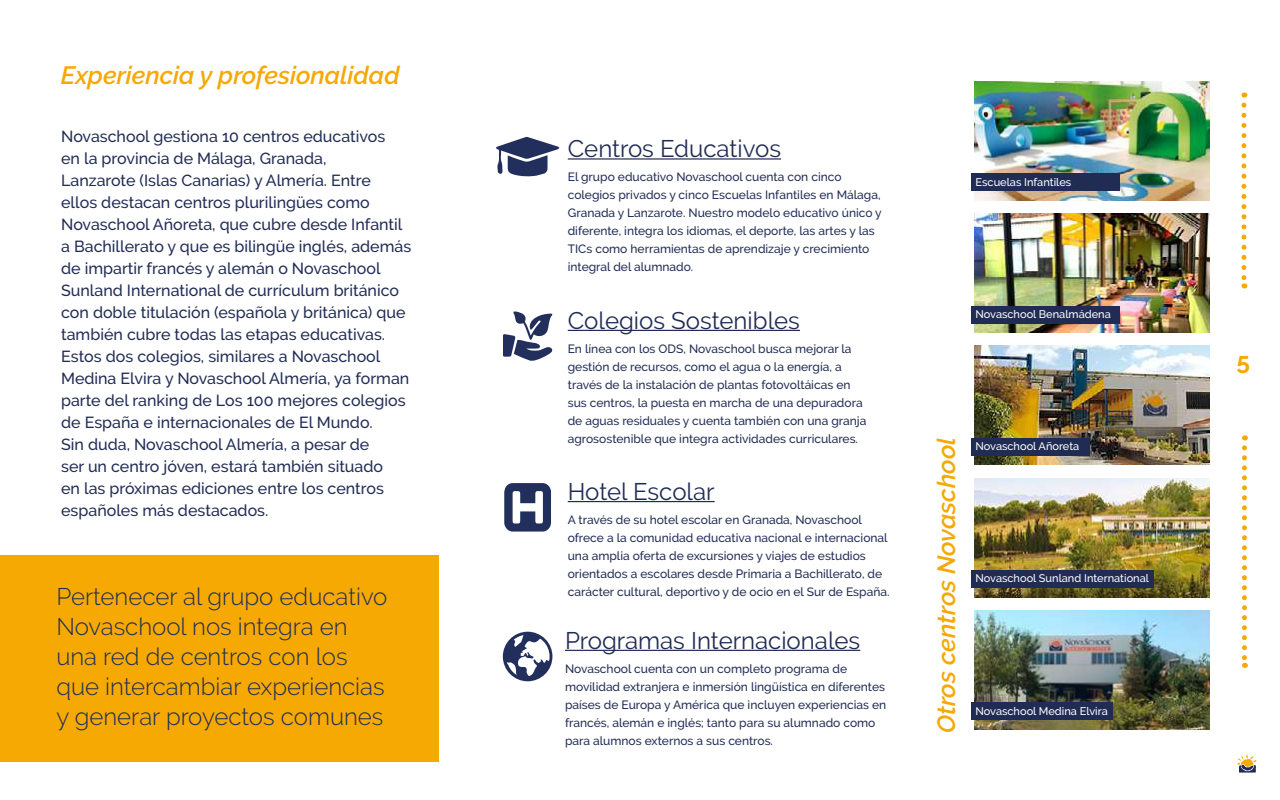
<style>
.page{position:relative;width:1280px;height:800px;background:#fff}
.page>*{position:absolute;margin:0;border:0;box-sizing:border-box;transform-origin:0 0}
.t1{font:italic 600 25px "Raleway";color:#f6a803}
.t2{font:300 24px/30px "Raleway";color:#212c55}
.t3{font:24px "Raleway";color:#212c55}
.t4{font:700 24px "Raleway";color:#f6a803}
.t5{font:500 16px/22px "Raleway";color:#212c55}
.t6{font:500 12px/18px "Raleway";color:#212c55}
.t7{font:500 11px "Raleway";color:#fff}
</style>
<div class="page">
<svg style="left:1241px;top:105px;width:5px;height:183px"></svg>
<svg style="left:1242px;top:448px;width:5px;height:220px"></svg>
<svg style="left:1238px;top:754px;width:19px;height:19px"></svg>
<div style="left:0;top:555px;width:439px;height:207px;background:#f6a803"></div>
<img style="left:975px;top:213px;width:235px;height:119px">
<div style="left:971px;top:306px;width:148px;height:18px;background:#212c55"></div>
<img style="left:975px;top:346px;width:235px;height:119px">
<div style="left:971px;top:438px;width:119px;height:18px;background:#212c55"></div>
<img style="left:975px;top:478px;width:235px;height:119px">
<div style="left:971px;top:570px;width:183px;height:18px;background:#212c55"></div>
<hr style="left:568px;top:330px;width:232px;height:1px;background:#212c55">
<hr style="left:568px;top:158px;width:213px;height:2px;background:#212c55">
<hr style="left:568px;top:501px;width:147px;height:1px;background:#212c55">
<hr style="left:565px;top:650px;width:295px;height:1px;background:#212c55">
<svg style="left:503px;top:312px;width:50px;height:49px"></svg>
<svg style="left:504px;top:483px;width:47px;height:49px"></svg>
<svg style="left:496px;top:137px;width:63px;height:40px"></svg>
<svg style="left:504px;top:633px;width:49px;height:47px"></svg>
<div style="left:503px;top:632px;width:49px;height:49px;border:3px solid #222f5c;border-radius:50%"></div>
<img style="left:975px;top:81px;width:235px;height:119px">
<div style="left:971px;top:173px;width:148px;height:18px;background:#212c55"></div>
<img style="left:975px;top:610px;width:235px;height:120px">
<div style="left:971px;top:702px;width:142px;height:18px;background:#212c55"></div>
<h1 class="t1" style="left:61px;top:60px;width:340px">Experiencia y profesionalidad</h1>
<p class="t5" style="left:61px;top:125px;width:352px">Novaschool gestiona 10 centros educativos<br>en la provincia de Málaga, Granada,<br>Lanzarote (Islas Canarias) y Almería. Entre<br>ellos destacan centros plurilingües como Novaschool Añoreta, que cubre desde Infantil a Bachillerato y que es bilingüe inglés, además de impartir francés y alemán o Novaschool Sunland International de currículum británico con doble titulación (española y británica) que también cubre todas las etapas educativas.<br>Estos dos colegios, similares a Novaschool Medina Elvira y Novaschool Almería, ya forman parte del ranking de Los 100 mejores colegios de España e internacionales de El Mundo.<br>Sin duda, Novaschool Almería, a pesar de<br>ser un centro jóven, estará también situado<br>en las próximas ediciones entre los centros españoles más destacados.</p>
<h2 class="t2" style="left:56px;top:582px;width:333px">Pertenecer al grupo educativo<br>Novaschool nos integra en una red de centros con los que intercambiar experiencias y generar proyectos comunes</h2>
<h2 class="t3" style="left:568px;top:135px;width:215px">Centros Educativos</h2>
<p class="t6" style="left:568px;top:168px;width:316px">El grupo educativo Novaschool cuenta con cinco colegios privados y cinco Escuelas Infantiles en Málaga, Granada y Lanzarote. Nuestro modelo educativo único y diferente, integra los idiomas, el deporte, las artes y las TICs como herramientas de aprendizaje y crecimiento integral del alumnado.</p>
<h2 class="t3" style="left:568px;top:306px;width:234px">Colegios Sostenibles</h2>
<p class="t6" style="left:568px;top:339px;width:300px">En línea con los ODS, Novaschool busca mejorar la gestión de recursos, como el agua o la energía, a través de la instalación de plantas fotovoltáicas en sus centros, la puesta en marcha de una depuradora de aguas residuales y cuenta también con una granja agrosostenible que integra actividades curriculares.</p>
<h2 class="t3" style="left:568px;top:477px;width:148px">Hotel Escolar</h2>
<p class="t6" style="left:568px;top:511px;width:323px">A través de su hotel escolar en Granada, Novaschool ofrece a la comunidad educativa nacional e internacional una amplia oferta de excursiones y viajes de estudios orientados a escolares desde Primaria a Bachillerato, de carácter cultural, deportivo y de ocio en el Sur de España.</p>
<h2 class="t3" style="left:565px;top:626px;width:297px">Programas Internacionales</h2>
<p class="t6" style="left:565px;top:659px;width:323px">Novaschool cuenta con un completo programa de movilidad extranjera e inmersión lingüística en diferentes países de Europa y América que incluyen experiencias en francés, alemán e inglés; tanto para su alumnado como para alumnos externos a sus centros.</p>
<p class="t7" style="left:976px;top:176px;width:97px">Escuelas Infantiles</p>
<p class="t7" style="left:976px;top:308px;width:137px">Novaschool Benalmádena</p>
<h1 class="t1" style="left:932px;top:733px;width:297px;rotate:-90deg">Otros centros Novaschool</h1>
<p class="t7" style="left:976px;top:440px;width:105px">Novaschool Añoreta</p>
<p class="t7" style="left:976px;top:572px;width:175px">Novaschool Sunland International</p>
<p class="t7" style="left:976px;top:705px;width:134px">Novaschool Medina Elvira</p>
<h2 class="t4" style="left:1237px;top:351px;width:15px">5</h2>
</div>
